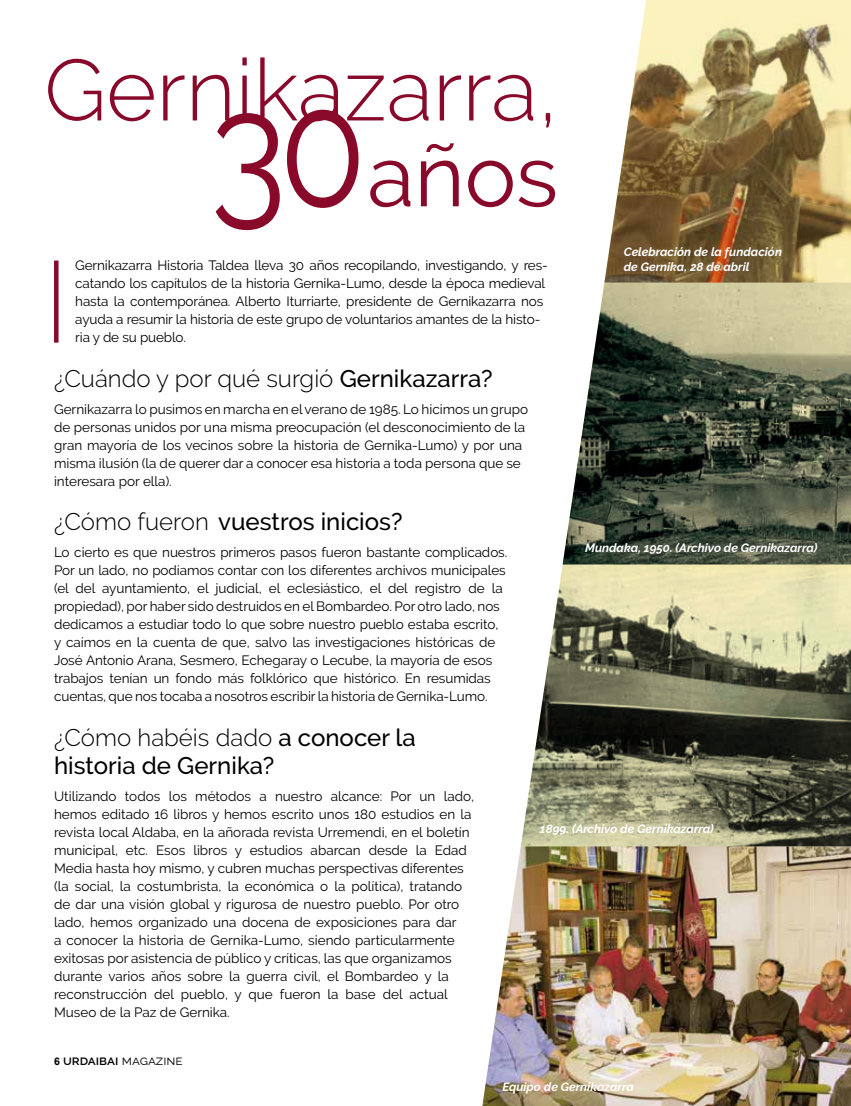
<style>
.page{position:relative;width:851px;height:1106px;background:#fff}
.page>*{position:absolute;margin:0;border:0;box-sizing:border-box;transform-origin:0 0}
.t1{font:300 86.25px/85.8px "Raleway";color:#88092a;text-align:right}
.t2{font:500 24px/28.5px "Raleway";color:#000}
.t3{font:300 24px "Raleway";color:#000}
.t4{font:13.5px/18px "Raleway";letter-spacing:-.005em;color:#000}
.t5{font:600 13.5px "Raleway";letter-spacing:.015em;color:#000}
.t6{font:italic 700 12px/14.4px "Raleway";color:#fff}
.s1{font-weight:400;font-size:161.7px}
.s2{font-weight:400}
.s3{font-weight:500}
.s4{font-weight:300}
.s5{font-family:"Arial";font-weight:700;font-size:10.5px}
</style>
<div class="page">
<img style="left:562px;top:282px;width:288px;height:282px">
<img style="left:482px;top:846px;width:368px;height:260px">
<img style="left:521px;top:564px;width:329px;height:282px">
<img style="left:604px;top:0;width:246px;height:282px">
<hr style="left:54px;top:260px;width:4px;height:82px;background:#88092a">
<h1 class="t1" style="left:44px;top:47px;width:515px">Gernikazarra,<br><span class="s1">30</span><span class="s2">años</span></h1>
<p class="t6" style="left:623px;top:245px;width:160px">Celebración de la fundación de Gernika, 28 de abril</p>
<p class="t4" style="left:75px;top:256px;width:474px">Gernikazarra Historia Taldea lleva 30 años recopilando, investigando, y res&shy;catando los capítulos de la historia Gernika-Lumo, desde la época medieval hasta la contemporánea. Alberto Iturriarte, presidente de Gernikazarra nos ayuda a resumir la historia de este grupo de voluntarios amantes de la histo&shy;ria y de su pueblo.</p>
<h2 class="t3" style="left:54px;top:364px;width:440px">¿Cuándo y por qué surgió <span class="s3">Gernikazarra?</span></h2>
<p class="t4" style="left:54px;top:400px;width:475px">Gernikazarra lo pusimos en marcha en el verano de 1985. Lo hicimos un grupo de personas unidos por una misma preocupación (el desconocimiento de la gran mayoría de los vecinos sobre la historia de Gernika-Lumo) y por una misma ilusión (la de querer dar a conocer esa historia a toda persona que se interesara por ella).</p>
<h2 class="t2" style="left:54px;top:507px;width:350px"><span class="s4">¿Cómo fueron</span> vuestros inicios?</h2>
<p class="t4" style="left:54px;top:543px;width:455px">Lo cierto es que nuestros primeros pasos fueron bastante complicados.<br>Por un lado, no podíamos contar con los diferentes archivos municipales (el del ayuntamiento, el judicial, el eclesiástico, el del registro de la propiedad), por haber sido destruidos en el Bombardeo. Por otro lado, nos dedicamos a estudiar todo lo que sobre nuestro pueblo estaba escrito, y caímos en la cuenta de que, salvo las investigaciones históricas de José Antonio Arana, Sesmero, Echegaray o Lecube, la mayoría de esos trabajos tenían un fondo más folklórico que histórico. En resumidas cuentas, que nos tocaba a nosotros escribir la historia de Gernika-Lumo.</p>
<h2 class="t2" style="left:54px;top:723px;width:363px"><span class="s4">¿Cómo habéis dado</span> a conocer la historia de Gernika?</h2>
<p class="t4" style="left:54px;top:787px;width:422px">Utilizando todos los métodos a nuestro alcance: Por un lado, hemos editado 16 libros y hemos escrito unos 180 estudios en la revista local Aldaba, en la añorada revista Urremendi, en el boletín municipal, etc. Esos libros y estudios abarcan desde la Edad Media hasta hoy mismo, y cubren muchas perspectivas diferentes (la social, la costumbrista, la económica o la política), tratando de dar una visión global y rigurosa de nuestro pueblo. Por otro lado, hemos organizado una docena de exposiciones para dar<br>a conocer la historia de Gernika-Lumo, siendo particularmente exitosas por asistencia de público y críticas, las que organizamos durante varios años sobre la guerra civil, el Bombardeo y la reconstrucción del pueblo, y que fueron la base del actual Museo de la Paz de Gernika.</p>
<p class="t6" style="left:585px;top:540px;width:234px">Mundaka, 1950. (Archivo de Gernikazarra)</p>
<p class="t6" style="left:540px;top:822px;width:175px">1899. (Archivo de Gernikazarra)</p>
<p class="t5" style="left:54px;top:1052px;width:130px"><span class="s5">6</span> urdaibai <span class="s2">magazine</span></p>
<p class="t6" style="left:502px;top:1079px;width:133px">Equipo de Gernikazarra</p>
</div>
